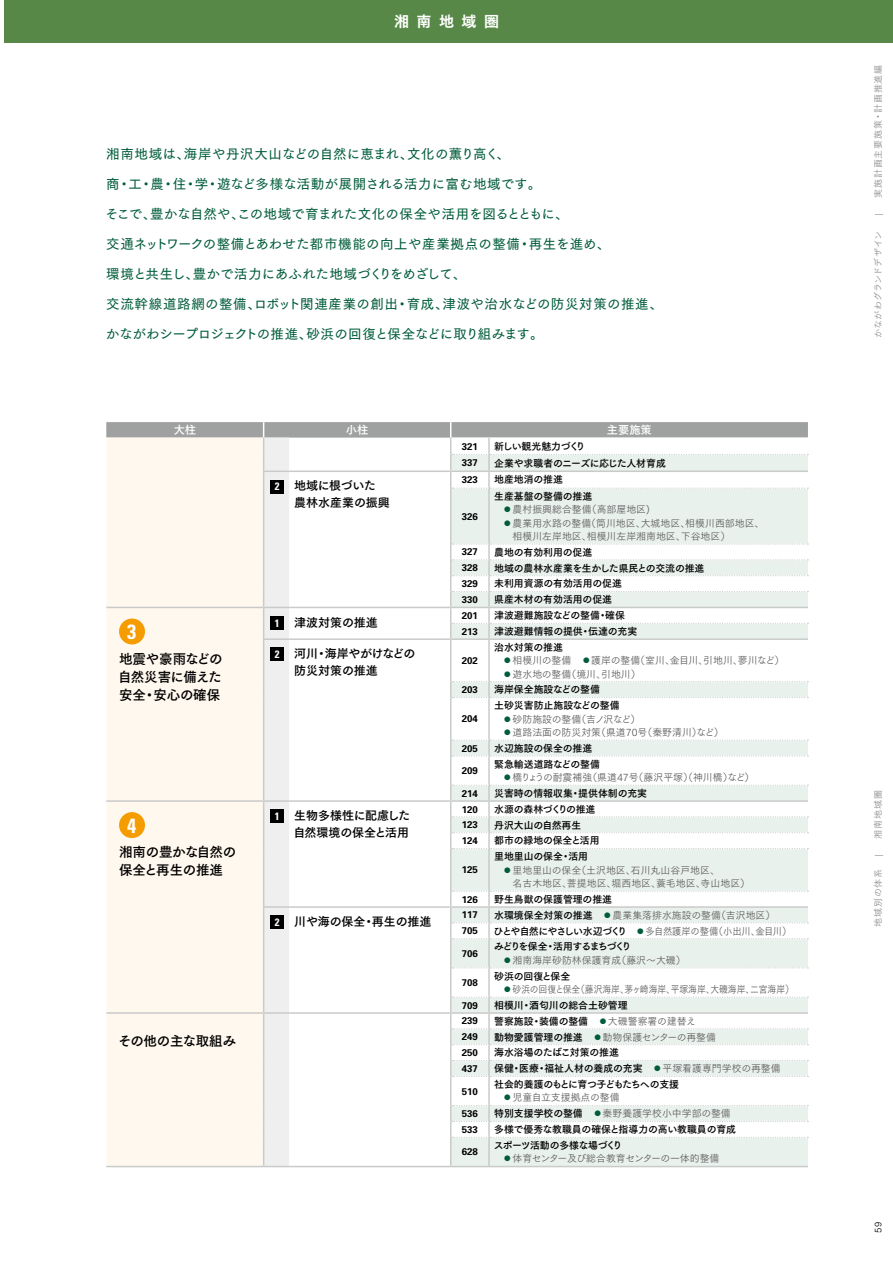
<style>
.page{position:relative;width:893px;height:1263px;background:#fff}
.page>*{position:absolute;margin:0;border:0;box-sizing:border-box;transform-origin:0 0}
.t1{font:700 condensed 20.55px "Univers";color:#fff}
.t2{font:13.5px "Tsuku Go Pro D";letter-spacing:.01em;color:#005c3a}
.t3{font:13.5px/18px "Tsuku Go Pro B";letter-spacing:-.02em;color:#000;text-align:justify}
.t4{font:13.5px "Tsuku Go Pro D";letter-spacing:.05em;color:#005c3a}
.t5{font:13.5px "Tsuku Go Pro D";letter-spacing:.03em;color:#005c3a}
.t6{font:13.5px "Tsuku Go Pro D";letter-spacing:-.03em;color:#005c3a}
.t7{font:12px/16.5px "Tsuku Go Pro B";letter-spacing:-.02em;color:#000}
.t8{font:12px "Tsuku Go Pro B";color:#000}
.t9{font:11.25px "Tsuku Go Pro B";color:#fff}
.t10{font:9.9px/13.4px "Tsuku Go Pro R";color:#595757}
.t11{font:9.9px "Tsuku Go Pro B";color:#000}
.t12{font:9.9px "Tsuku Go Pro B";letter-spacing:-.02em;color:#000}
.t13{font:9.9px "Tsuku Go Pro R";color:#595757;scale:.89 1}
.t14{font:9.9px "Tsuku Go Pro R";letter-spacing:-.02em;color:#595757;scale:.94 1}
.t15{font:9.9px "Tsuku Go Pro R";letter-spacing:-.02em;color:#595757}
.t16{font:9.9px "Tsuku Go Pro R";letter-spacing:-.04em;color:#595757}
.t17{font:9.9px "Tsuku Go Pro B";letter-spacing:-.04em;color:#000}
.t18{font:9.9px "Tsuku Go Pro B";letter-spacing:-.14em;color:#000}
.t19{font:9.9px "Tsuku Go Pro B";letter-spacing:-.05em;color:#000}
.t20{font:9.9px "Tsuku Go Pro B";letter-spacing:-.03em;color:#000}
.t21{font:700 9.75px "Univers";color:#000}
.t22{font:9px "Tsuku Go Pro R";letter-spacing:.1em;color:#898989}
.t23{font:9px "Tsuku Go Pro R";letter-spacing:.01em;color:#898989}
.t24{font:9px "Tsuku Go Pro R";color:#000}
.s1{font-family:"Univers";font-weight:700;font-stretch:condensed;font-size:10.65px;color:#fff}
.s2{color:#005c3a}
.s3{font-family:"Tsuku Go Pro B";color:#000}
.s4{font-family:"Tsuku Go Pro R";color:#005c3a}
.s5{font-family:"Tsuku Go Pro R";color:#595757}
</style>
<div class="page">
<svg style="left:106px;top:422px;width:702px;height:745px"></svg>
<div style="left:270px;top:480px;width:14px;height:13px;background:#000"></div>
<div style="left:119px;top:618px;width:26px;height:26px;background:#f49c00;border-radius:50%"></div>
<div style="left:270px;top:616px;width:14px;height:13px;background:#000"></div>
<div style="left:270px;top:648px;width:14px;height:13px;background:#000"></div>
<div style="left:119px;top:812px;width:26px;height:26px;background:#f49c00;border-radius:50%"></div>
<div style="left:270px;top:809px;width:14px;height:14px;background:#000"></div>
<div style="left:270px;top:915px;width:14px;height:14px;background:#000"></div>
<div style="left:0;top:0;width:893px;height:43px;background:#578847"></div>
<hr style="left:0;top:0;width:4px;height:1263px;background:#fff">
<h2 class="t2" style="left:106px;top:143px;width:405px">湘南地域は、海岸や丹沢大山などの自然に恵まれ、文化の薫り高く、</h2>
<h2 class="t2" style="left:106px;top:173px;width:436px">商・工・農・住・学・遊など多様な活動が展開される活力に富む地域です。</h2>
<h2 class="t2" style="left:105px;top:203px;width:465px">そこで、豊かな自然や、この地域で育まれた文化の保全や活用を図るとともに、</h2>
<h2 class="t5" style="left:106px;top:233px;width:505px">交通ネットワークの整備とあわせた都市機能の向上や産業拠点の整備・再生を進め、</h2>
<h2 class="t2" style="left:106px;top:263px;width:361px">環境と共生し、豊かで活力にあふれた地域づくりをめざして、</h2>
<h2 class="t4" style="left:106px;top:293px;width:558px">交流幹線道路網の整備、ロボット関連産業の創出・育成、津波や治水などの防災対策の推進、</h2>
<h2 class="t6" style="left:106px;top:323px;width:439px">かながわシープロジェクトの推進、砂浜の回復と保全などに取り組みます。</h2>
<p class="t9" style="left:174px;top:420px;width:24px">大柱</p>
<p class="t9" style="left:346px;top:420px;width:24px">小柱</p>
<p class="t9" style="left:607px;top:420px;width:46px">主要施策</p>
<p class="t21" style="left:462px;top:440px;width:18px">321</p>
<p class="t20" style="left:494px;top:437px;width:93px">新しい観光魅力づくり</p>
<p class="t21" style="left:462px;top:457px;width:18px">337</p>
<p class="t12" style="left:494px;top:454px;width:173px">企業や求職者のニーズに応じた人材育成</p>
<p class="t7" style="left:294px;top:476px;width:97px;text-indent:-19px"><span class="s1">2</span> 地域に根づいた農林水産業の振興</p>
<p class="t21" style="left:462px;top:474px;width:18px">323</p>
<p class="t11" style="left:494px;top:471px;width:70px">地産地消の推進</p>
<p class="t21" style="left:462px;top:510px;width:18px">326</p>
<p class="t11" style="left:494px;top:487px;width:100px">生産基盤の整備の推進</p>
<p class="t10" style="left:503px;top:502px;width:263px"><span class="s2">◦</span>農村振興総合整備（高部屋地区)<br><span class="s2">◦</span>農業用水路の整備（筒川地区、大城地区、相模川西部地区、　相模川左岸地区、相模川左岸湘南地区、下谷地区）</p>
<h1 class="t1" style="left:127px;top:619px;width:11px">3</h1>
<h2 class="t3" style="left:118px;top:648px;width:106px">地震や豪雨などの自然災害に備えた安全・安心の確保</h2>
<h1 class="t1" style="left:127px;top:812px;width:11px">4</h1>
<h2 class="t3" style="left:119px;top:842px;width:119px">湘南の豊かな自然の保全と再生の推進</h2>
<h2 class="t3" style="left:118px;top:1030px;width:120px">その他の主な取組み</h2>
<p class="t8" style="left:275px;top:612px;width:104px"><span class="s1">1</span> 津波対策の推進</p>
<p class="t21" style="left:462px;top:546px;width:18px">327</p>
<p class="t11" style="left:494px;top:543px;width:100px">農地の有効利用の促進</p>
<p class="t21" style="left:462px;top:562px;width:18px">328</p>
<p class="t12" style="left:494px;top:559px;width:212px">地域の農林水産業を生かした県民との交流の推進</p>
<p class="t21" style="left:462px;top:578px;width:18px">329</p>
<p class="t11" style="left:494px;top:575px;width:129px">未利用資源の有効活用の促進</p>
<p class="t21" style="left:462px;top:594px;width:18px">330</p>
<p class="t11" style="left:494px;top:591px;width:120px">県産木材の有効活用の促進</p>
<p class="t21" style="left:462px;top:609px;width:18px">201</p>
<p class="t11" style="left:494px;top:607px;width:132px">津波避難施設などの整備・確保</p>
<p class="t21" style="left:462px;top:625px;width:18px">213</p>
<p class="t11" style="left:494px;top:623px;width:145px">津波避難情報の提供・伝達の充実</p>
<p class="t7" style="left:275px;top:644px;width:142px;text-align:center"><span class="s1">2</span> 河川・海岸やがけなどの防災対策の推進　</p>
<p class="t21" style="left:462px;top:655px;width:18px">202</p>
<p class="t11" style="left:494px;top:638px;width:70px">治水対策の推進</p>
<p class="t10" style="left:503px;top:653px;width:283px"><span class="s2">◦</span>相模川の整備　<span class="s2">◦</span>護岸の整備（室川、金目川、引地川、蓼川など）<span class="s2">◦</span>遊水地の整備（境川、引地川）</p>
<p class="t21" style="left:462px;top:684px;width:18px">203</p>
<p class="t11" style="left:494px;top:681px;width:107px">海岸保全施設などの整備</p>
<p class="t21" style="left:462px;top:713px;width:18px">204</p>
<p class="t11" style="left:494px;top:697px;width:127px">土砂災害防止施設などの整備</p>
<p class="t10" style="left:503px;top:711px;width:223px"><span class="s2">◦</span>砂防施設の整備（吉ノ沢など）<br><span class="s2">◦</span>道路法面の防災対策（県道70号（秦野清川）など）</p>
<p class="t21" style="left:462px;top:742px;width:18px">205</p>
<p class="t11" style="left:494px;top:739px;width:100px">水辺施設の保全の推進</p>
<p class="t21" style="left:462px;top:765px;width:18px">209</p>
<p class="t11" style="left:494px;top:755px;width:107px">緊急輸送道路などの整備</p>
<p class="t10" style="left:503px;top:769px;width:253px"><span class="s2">◦</span>橋りょうの耐震補強（県道47号（藤沢平塚）（神川橋）など）</p>
<p class="t7" style="left:275px;top:806px;width:137px;text-align:right"><span class="s1">1</span> 生物多様性に配慮した自然環境の保全と活用</p>
<p class="t7" style="left:275px;top:912px;width:158px"><span class="s1">2</span> 川や海の保全・再生の推進</p>
<p class="t21" style="left:462px;top:787px;width:18px">214</p>
<p class="t11" style="left:494px;top:784px;width:155px">災害時の情報収集・提供体制の充実</p>
<p class="t21" style="left:462px;top:803px;width:18px">120</p>
<p class="t12" style="left:494px;top:800px;width:103px">水源の森林づくりの推進</p>
<p class="t21" style="left:462px;top:819px;width:18px">123</p>
<p class="t11" style="left:494px;top:816px;width:89px">丹沢大山の自然再生</p>
<p class="t21" style="left:462px;top:835px;width:18px">124</p>
<p class="t12" style="left:494px;top:832px;width:107px">都市の緑地の保全と活用</p>
<p class="t21" style="left:462px;top:864px;width:18px">125</p>
<p class="t11" style="left:494px;top:848px;width:96px">里地里山の保全・活用</p>
<p class="t10" style="left:503px;top:862px;width:249px"><span class="s2">◦</span>里地里山の保全（土沢地区、石川丸山谷戸地区、<br>　名古木地区、菩提地区、堀西地区、蓑毛地区、寺山地区）</p>
<p class="t21" style="left:462px;top:893px;width:18px">126</p>
<p class="t11" style="left:494px;top:890px;width:120px">野生鳥獣の保護管理の推進</p>
<p class="t21" style="left:462px;top:909px;width:18px">117</p>
<p class="t10" style="left:494px;top:907px;width:283px"><span class="s3">水環境保全対策の推進　</span><span class="s2">◦</span>農業集落排水施設の整備（吉沢地区）</p>
<p class="t21" style="left:462px;top:925px;width:18px">705</p>
<p class="t14" style="left:494px;top:923px;width:318px"><span class="s3">ひとや自然にやさしい水辺づくり　</span><span class="s2">◦</span>多自然護岸の整備（小出川、金目川）</p>
<p class="t21" style="left:462px;top:947px;width:18px">706</p>
<p class="t18" style="left:494px;top:938px;width:139px">みどりを保全・活用するまちづくり</p>
<p class="t10" style="left:503px;top:952px;width:185px"><span class="s2">◦</span>湘南海岸砂防林保護育成（藤沢～大磯）</p>
<p class="t21" style="left:462px;top:977px;width:18px">708</p>
<p class="t12" style="left:494px;top:967px;width:78px">砂浜の回復と保全</p>
<p class="t13" style="left:503px;top:981px;width:329px"><span class="s2">◦</span>砂浜の回復と保全（藤沢海岸、茅ヶ崎海岸、平塚海岸、大磯海岸、二宮海岸）</p>
<p class="t21" style="left:462px;top:999px;width:18px">709</p>
<p class="t11" style="left:494px;top:996px;width:135px">相模川・酒匂川の総合土砂管理</p>
<p class="t21" style="left:462px;top:1015px;width:18px">239</p>
<p class="t11" style="left:494px;top:1012px;width:203px">警察施設・装備の整備　<span class="s4">◦</span><span class="s5">大磯警察署の建替え</span></p>
<p class="t21" style="left:462px;top:1031px;width:18px">249</p>
<p class="t15" style="left:494px;top:1029px;width:223px"><span class="s3">動物愛護管理の推進　</span><span class="s2">◦</span>動物保護センターの再整備</p>
<p class="t21" style="left:462px;top:1047px;width:18px">250</p>
<p class="t12" style="left:494px;top:1044px;width:126px">海水浴場のたばこ対策の推進</p>
<p class="t21" style="left:462px;top:1063px;width:18px">437</p>
<p class="t11" style="left:494px;top:1060px;width:288px">保健・医療・福祉人材の養成の充実　<span class="s4">◦</span><span class="s5">平塚看護専門学校の再整備</span></p>
<p class="t21" style="left:462px;top:1085px;width:18px">510</p>
<p class="t17" style="left:494px;top:1076px;width:187px">社会的養護のもとに育つ子どもたちへの支援</p>
<p class="t10" style="left:503px;top:1090px;width:119px"><span class="s2">◦</span>児童自立支援拠点の整備</p>
<p class="t21" style="left:462px;top:1108px;width:18px">536</p>
<p class="t10" style="left:494px;top:1106px;width:238px"><span class="s3">特別支援学校の整備　</span><span class="s2">◦</span>秦野養護学校小中学部の整備</p>
<p class="t21" style="left:462px;top:1123px;width:18px">533</p>
<p class="t11" style="left:494px;top:1121px;width:244px">多様で優秀な教職員の確保と指導力の高い教職員の育成</p>
<p class="t21" style="left:462px;top:1146px;width:18px">628</p>
<p class="t19" style="left:494px;top:1137px;width:130px">スポーツ活動の多様な場づくり</p>
<p class="t16" style="left:503px;top:1150px;width:218px"><span class="s2">◦</span>体育センター及び総合教育センターの一体的整備</p>
<p class="t22" style="left:871px;top:198px;width:135px;rotate:-90deg">実施計画主要施策・計画推進編</p>
<p class="t22" style="left:871px;top:216px;width:4px;rotate:-90deg">|</p>
<p class="t23" style="left:871px;top:338px;width:108px;rotate:-90deg">かながわグランドデザイン</p>
<p class="t22" style="left:871px;top:839px;width:50px;rotate:-90deg">湘南地域圏</p>
<p class="t22" style="left:871px;top:857px;width:4px;rotate:-90deg">|</p>
<p class="t22" style="left:871px;top:927px;width:60px;rotate:-90deg">地域別の体系</p>
<p class="t24" style="left:871px;top:1233px;width:13px;rotate:-90deg">59</p>
</div>
